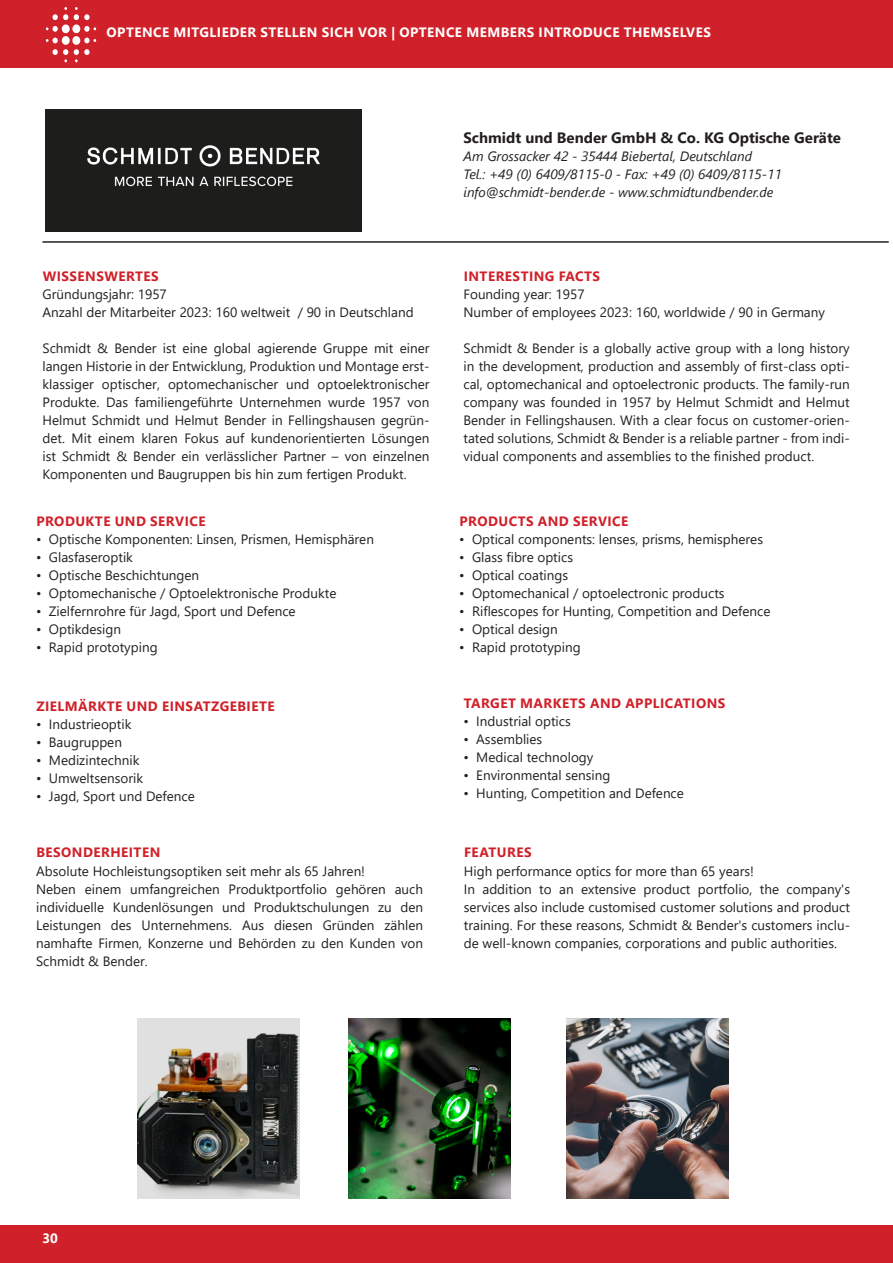
<style>
.page{position:relative;width:893px;height:1263px;background:#fff}
.page>*{position:absolute;margin:0;border:0;box-sizing:border-box;transform-origin:0 0}
.Fließtext{font:700 15px "Segoe UI";color:#231f20}
.Fließtext-2{font:13.5px/18px "Segoe UI";color:#231f20;text-align:justify}
.t1{font:700 13.5px "Segoe UI";letter-spacing:.035em;color:#d02029}
.Fließtext-3{font:italic 13.5px "Segoe UI";color:#231f20}
.t2{font:700 13.5px "Segoe UI";letter-spacing:.035em;color:#fff}
</style>
<div class="page">
<div style="left:0;top:0;width:893px;height:68px;background:#d02029"></div>
<div style="left:0;top:1226px;width:893px;height:37px;background:#d02029"></div>
<svg style="left:46px;top:26px;width:12px;height:6px"></svg>
<svg style="left:46px;top:38px;width:12px;height:5px"></svg>
<svg style="left:53px;top:7px;width:15px;height:13px"></svg>
<div style="left:62px;top:36px;width:8px;height:9px;background:#fff;border-radius:50%"></div>
<svg style="left:84px;top:26px;width:12px;height:6px"></svg>
<svg style="left:74px;top:7px;width:16px;height:13px"></svg>
<svg style="left:84px;top:38px;width:12px;height:5px"></svg>
<svg style="left:74px;top:49px;width:16px;height:13px"></svg>
<div style="left:62px;top:24px;width:8px;height:9px;background:#fff;border-radius:50%"></div>
<svg style="left:53px;top:49px;width:15px;height:13px"></svg>
<div style="left:72px;top:36px;width:8px;height:9px;background:#fff;border-radius:50%"></div>
<div style="left:72px;top:24px;width:8px;height:9px;background:#fff;border-radius:50%"></div>
<hr style="left:43px;top:241px;width:846px;height:2px;background:#231f20">
<img style="left:46px;top:109px;width:316px;height:122px">
<img style="left:137px;top:1018px;width:162px;height:180px">
<img style="left:348px;top:1018px;width:162px;height:180px">
<img style="left:567px;top:1018px;width:162px;height:180px">
<p class="t2" style="left:107px;top:20px;width:606px">OPTENCE MITGLIEDER STELLEN SICH VOR | OPTENCE MEMBERS INTRODUCE THEMSELVES</p>
<p class="Fließtext" style="left:463px;top:123px;width:379px">Schmidt und Bender GmbH &amp; Co. KG Optische Geräte</p>
<p class="Fließtext-3" style="left:463px;top:143px;width:290px">Am Grossacker 42 - 35444 Biebertal, Deutschland</p>
<p class="Fließtext-3" style="left:463px;top:161px;width:320px">Tel.: +49 (0) 6409/8115-0 - Fax: +49 (0) 6409/8115-11</p>
<p class="Fließtext-3" style="left:463px;top:179px;width:311px">info@schmidt-bender.de - www.schmidtundbender.de</p>
<p class="t1" style="left:43px;top:264px;width:118px">WISSENSWERTES</p>
<p class="t1" style="left:464px;top:264px;width:138px">INTERESTING FACTS</p>
<p class="Fließtext-2" style="left:43px;top:284px;width:126px">Gründungsjahr: 1957</p>
<p class="Fließtext-2" style="left:43px;top:302px;width:373px">Anzahl der Mitarbeiter 2023: 160 weltweit / 90 in Deutschland</p>
<p class="Fließtext-2" style="left:43px;top:338px;width:388px">Schmidt &amp; Bender ist eine global agierende Gruppe mit einer langen Historie in der Entwicklung, Produktion und Montage erst&shy;klassiger optischer, optomechanischer und optoelektronischer Produkte. Das familiengeführte Unternehmen wurde 1957 von Helmut Schmidt und Helmut Bender in Fellingshausen gegrün&shy;det. Mit einem klaren Fokus auf kundenorientierten Lösungen ist Schmidt &amp; Bender ein verlässlicher Partner – von einzelnen Komponenten und Baugruppen bis hin zum fertigen Produkt.</p>
<p class="t1" style="left:36px;top:509px;width:171px">PRODUKTE UND SERVICE</p>
<p class="Fließtext-2" style="left:36px;top:529px;width:339px">• Optische Komponenten: Linsen, Prismen, Hemisphären</p>
<p class="Fließtext-2" style="left:36px;top:547px;width:98px">• Glasfaseroptik</p>
<p class="Fließtext-2" style="left:36px;top:565px;width:165px">• Optische Beschichtungen</p>
<p class="Fließtext-2" style="left:36px;top:583px;width:302px">• Optomechanische / Optoelektronische Produkte</p>
<p class="Fließtext-2" style="left:36px;top:601px;width:261px">• Zielfernrohre für Jagd, Sport und Defence</p>
<p class="Fließtext-2" style="left:36px;top:619px;width:87px">• Optikdesign</p>
<p class="Fließtext-2" style="left:36px;top:637px;width:123px">• Rapid prototyping</p>
<p class="t1" style="left:36px;top:693px;width:240px">ZIELMÄRKTE UND EINSATZGEBIETE</p>
<p class="Fließtext-2" style="left:36px;top:714px;width:97px">• Industrieoptik</p>
<p class="Fließtext-2" style="left:36px;top:732px;width:87px">• Baugruppen</p>
<p class="Fließtext-2" style="left:36px;top:750px;width:105px">• Medizintechnik</p>
<p class="Fließtext-2" style="left:36px;top:768px;width:109px">• Umweltsensorik</p>
<p class="Fließtext-2" style="left:36px;top:786px;width:160px">• Jagd, Sport und Defence</p>
<p class="t1" style="left:36px;top:840px;width:125px">BESONDERHEITEN</p>
<p class="Fließtext-2" style="left:36px;top:860px;width:330px">Absolute Hochleistungsoptiken seit mehr als 65 Jahren!</p>
<p class="Fließtext-2" style="left:36px;top:878px;width:388px">Neben einem umfangreichen Produktportfolio gehören auch individuelle Kundenlösungen und Produktschulungen zu den Leistungen des Unternehmens. Aus diesen Gründen zählen namhafte Firmen, Konzerne und Behörden zu den Kunden von Schmidt &amp; Bender.</p>
<p class="Fließtext-2" style="left:463px;top:284px;width:123px">Founding year: 1957</p>
<p class="Fließtext-2" style="left:463px;top:302px;width:363px">Number of employees 2023: 160, worldwide / 90 in Germany</p>
<p class="Fließtext-2" style="left:463px;top:338px;width:388px">Schmidt &amp; Bender is a globally active group with a long history in the development, production and assembly of first-class opti&shy;cal, optomechanical and optoelectronic products. The family-run company was founded in 1957 by Helmut Schmidt and Helmut Bender in Fellingshausen. With a clear focus on customer-orien&shy;tated solutions, Schmidt &amp; Bender is a reliable partner - from indi&shy;vidual components and assemblies to the finished product.</p>
<p class="t1" style="left:459px;top:509px;width:170px">PRODUCTS AND SERVICE</p>
<p class="Fließtext-2" style="left:459px;top:529px;width:305px">• Optical components: lenses, prisms, hemispheres</p>
<p class="Fließtext-2" style="left:459px;top:547px;width:115px">• Glass fibre optics</p>
<p class="Fließtext-2" style="left:459px;top:565px;width:110px">• Optical coatings</p>
<p class="Fließtext-2" style="left:459px;top:583px;width:267px">• Optomechanical / optoelectronic products</p>
<p class="Fließtext-2" style="left:459px;top:601px;width:313px">• Riflescopes for Hunting, Competition and Defence</p>
<p class="Fließtext-2" style="left:459px;top:619px;width:100px">• Optical design</p>
<p class="Fließtext-2" style="left:459px;top:637px;width:123px">• Rapid prototyping</p>
<p class="t1" style="left:464px;top:690px;width:263px">TARGET MARKETS AND APPLICATIONS</p>
<p class="Fließtext-2" style="left:463px;top:711px;width:109px">• Industrial optics</p>
<p class="Fließtext-2" style="left:463px;top:729px;width:80px">• Assemblies</p>
<p class="Fließtext-2" style="left:463px;top:747px;width:131px">• Medical technology</p>
<p class="Fließtext-2" style="left:463px;top:765px;width:148px">• Environmental sensing</p>
<p class="Fließtext-2" style="left:463px;top:783px;width:222px">• Hunting, Competition and Defence</p>
<p class="t1" style="left:464px;top:840px;width:69px">FEATURES</p>
<p class="Fließtext-2" style="left:464px;top:860px;width:292px">High performance optics for more than 65 years!</p>
<p class="Fließtext-2" style="left:464px;top:878px;width:388px">In addition to an extensive product portfolio, the company's services also include customised customer solutions and product training. For these reasons, Schmidt &amp; Bender's customers inclu&shy;de well-known companies, corporations and public authorities.</p>
<p class="t2" style="left:43px;top:1225px;width:17px">30</p>
</div>
